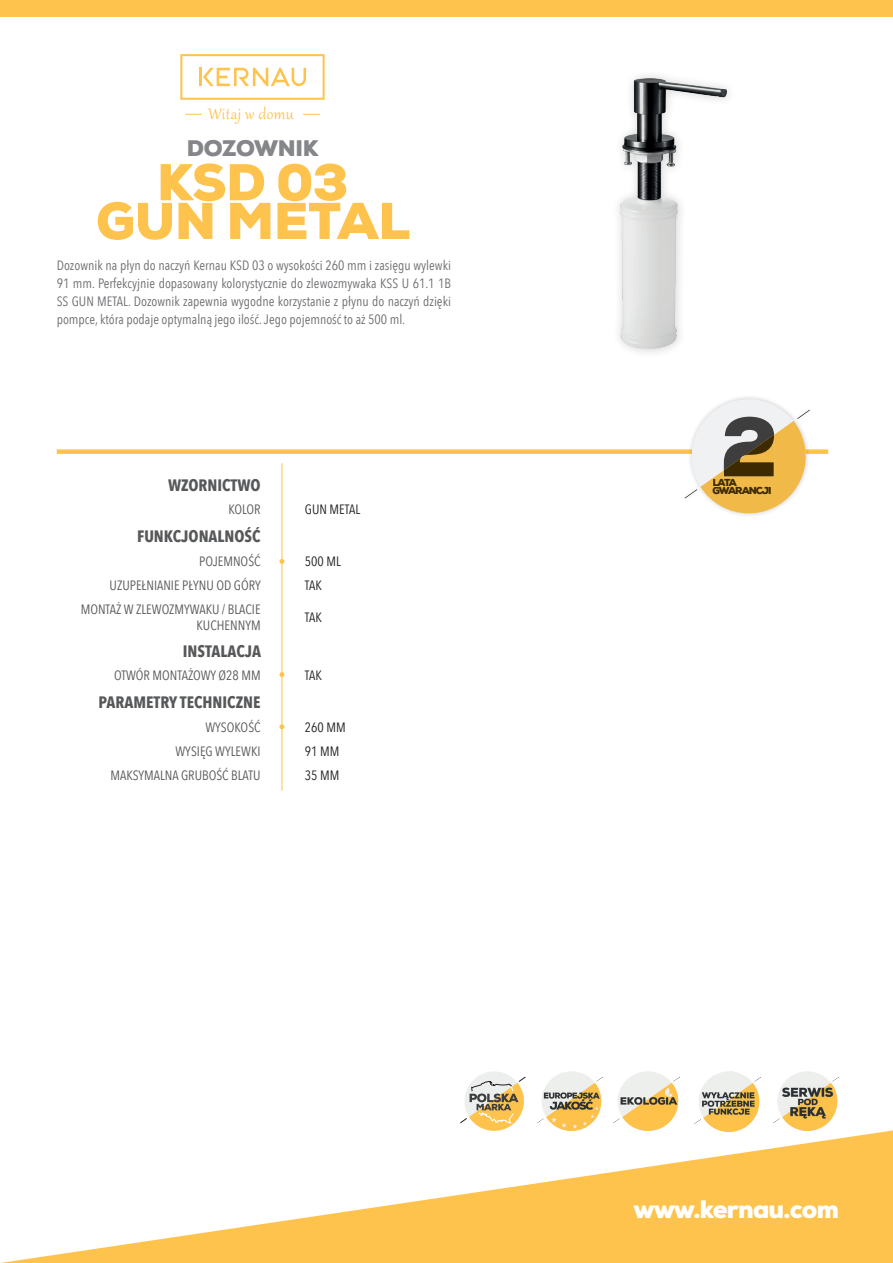
<style>
.page{position:relative;width:893px;height:1263px;background:#fff}
.page>*{position:absolute;margin:0;border:0;box-sizing:border-box;transform-origin:0 0}
.t1{font:900 84.3px "Nexa";color:#3e3e3f}
.t2{font:900 51.6px/38.7px "Nexa";letter-spacing:-.005em;color:#fec34d;text-align:center}
.t3{font:900 25.2px "Nexa";letter-spacing:-.03em;color:#fff}
.t4{font:900 22.5px "Nexa";letter-spacing:-.015em;color:#848689}
.t5{font:18.9px "Gabriola";letter-spacing:.02em;color:#fec34d}
.t6{font:700 16.5px "Avenir Next Condensed";color:#57585a}
.t7{font:13.5px/18px "Avenir Next Condensed";color:#6c6d70;text-align:justify}
.t8{font:13.5px/16.2px "Avenir Next Condensed";color:#57585a;text-align:right}
.t9{font:13.5px "Avenir Next Condensed";color:#231f20}
.t10{font:900 10.05px/8.2px "Nexa";letter-spacing:-.1em;color:#3d2a00}
</style>
<div class="page">
<div style="left:0;top:0;width:893px;height:16px;background:#fec34d"></div>
<svg style="left:180px;top:54px;width:145px;height:46px"></svg>
<svg style="left:185px;top:114px;width:17px;height:1px"></svg>
<svg style="left:303px;top:114px;width:17px;height:1px"></svg>
<hr style="left:282px;top:463px;width:1px;height:328px;background:#fec34d">
<svg style="left:279px;top:672px;width:5px;height:5px"></svg>
<svg style="left:279px;top:559px;width:5px;height:5px"></svg>
<div style="left:57px;top:449px;width:771px;height:5px;background:#fec34d"></div>
<img style="left:621px;top:79px;width:106px;height:270px">
<svg style="left:0;top:1130px;width:893px;height:133px"></svg>
<img style="left:537px;top:1071px;width:65px;height:60px">
<svg style="left:460px;top:1071px;width:65px;height:60px"></svg>
<img style="left:614px;top:1071px;width:65px;height:60px">
<img style="left:774px;top:1071px;width:65px;height:60px">
<img style="left:694px;top:1071px;width:66px;height:60px">
<div style="left:680px;top:395px;width:134px;height:123px;background:#231f20;opacity:.2"></div>
<svg style="left:685px;top:399px;width:125px;height:114px"></svg>
<svg style="left:279px;top:724px;width:5px;height:5px"></svg>
<h3 class="t5" style="left:208px;top:106px;width:87px">Witaj w domu</h3>
<h3 class="t4" style="left:187px;top:134px;width:133px">DOZOWNIK</h3>
<h2 class="t2" style="left:96px;top:163px;width:316px">KSD 03<br>GUN METAL</h2>
<p class="t7" style="left:57px;top:256px;width:396px">Dozownik na płyn do naczyń Kernau KSD 03 o wysokości 260 mm i zasięgu wylewki 91 mm. Perfekcyjnie dopasowany kolorystycznie do zlewozmywaka KSS U 61.1 1B SS GUN METAL. Dozownik zapewnia wygodne korzystanie z płynu do naczyń dzięki pompce, która podaje optymalną jego ilość. Jego pojemność to aż 500 ml.</p>
<p class="t6" style="left:168px;top:475px;width:94px">WZORNICTWO</p>
<p class="t8" style="left:228px;top:501px;width:34px">KOLOR</p>
<p class="t9" style="left:305px;top:498px;width:57px">GUN METAL</p>
<p class="t6" style="left:137px;top:526px;width:125px">FUNKCJONALNOŚĆ</p>
<p class="t8" style="left:199px;top:553px;width:63px">POJEMNOŚĆ</p>
<p class="t9" style="left:305px;top:550px;width:37px">500 ML</p>
<p class="t8" style="left:110px;top:576px;width:153px">UZUPEŁNIANIE PŁYNU OD GÓRY</p>
<p class="t9" style="left:305px;top:574px;width:19px">TAK</p>
<p class="t8" style="left:81px;top:600px;width:181px">MONTAŻ W ZLEWOZMYWAKU / BLACIE<br>KUCHENNYM</p>
<p class="t9" style="left:305px;top:605px;width:19px">TAK</p>
<p class="t6" style="left:183px;top:641px;width:80px">INSTALACJA</p>
<p class="t8" style="left:114px;top:667px;width:148px">OTWÓR MONTAŻOWY Ø28 MM</p>
<p class="t9" style="left:305px;top:664px;width:19px">TAK</p>
<p class="t6" style="left:99px;top:692px;width:164px">PARAMETRY TECHNICZNE</p>
<p class="t8" style="left:205px;top:719px;width:57px">WYSOKOŚĆ</p>
<p class="t9" style="left:305px;top:716px;width:42px">260 MM</p>
<p class="t8" style="left:175px;top:742px;width:87px">WYSIĘG WYLEWKI</p>
<p class="t9" style="left:305px;top:740px;width:36px">91 MM</p>
<p class="t8" style="left:110px;top:766px;width:152px">MAKSYMALNA GRUBOŚĆ BLATU</p>
<p class="t9" style="left:305px;top:763px;width:36px">35 MM</p>
<h1 class="t1" style="left:720px;top:393px;width:60px">2</h1>
<p class="t10" style="left:712px;top:479px;width:61px">LATA<br>GWARANCJI</p>
<h3 class="t3" style="left:633px;top:1193px;width:207px">www.kernau.com</h3>
</div>
